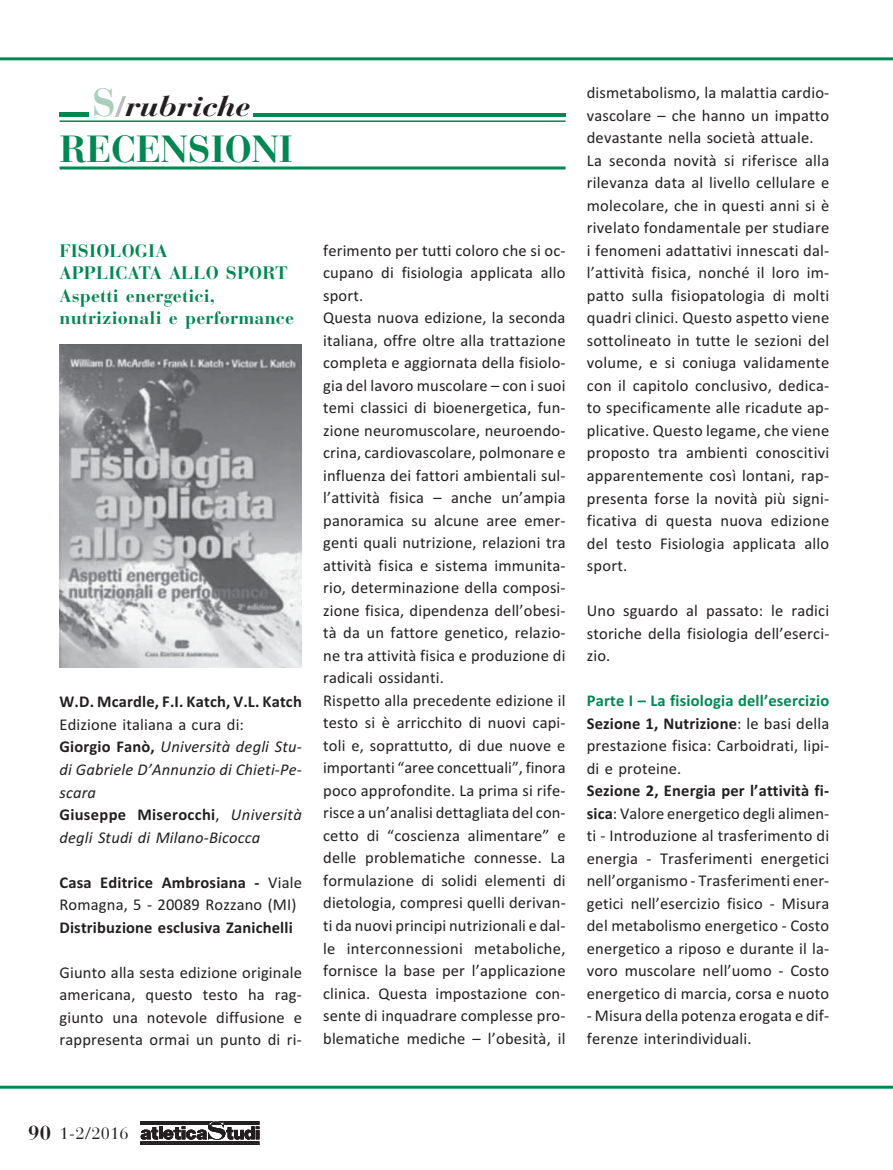
<style>
.page{position:relative;width:893px;height:1170px;background:#fff}
.page>*{position:absolute;margin:0;border:0;box-sizing:border-box;transform-origin:0 0}
.t1{font:700 37.5px "Bauer Bodoni";letter-spacing:-.005em;color:#008752}
.t2{font:italic 700 28.5px "Bauer Bodoni";letter-spacing:-.015em;color:#231f20;scale:1.2 1}
.t3{font:700 18px/22.5px "Bauer Bodoni";letter-spacing:.01em;color:#008752}
.t4{font:16.5px/22.5px "Calibri";letter-spacing:.01em;color:#231f20}
.t5{font:italic 16.5px/22.5px "Calibri";letter-spacing:.01em;color:#231f20}
.t6{font:700 16.5px "Calibri";letter-spacing:.01em;color:#231f20}
.t7{font:16.5px "Bauer Bodoni";color:#231f20}
.s1{font-style:normal;font-size:39px;color:#a7cfbc}
.s2{font-family:"Times New Roman";font-style:normal;color:#bbbdc0}
.s3{font-weight:700;color:#008752}
.s4{font-weight:700}
.s5{font-style:normal}
.s6{font-weight:700;font-style:normal}
.s7{font-weight:700;font-size:20.25px}
</style>
<div class="page">
<hr style="left:0;top:1085px;width:892px;height:3px;background:#008752">
<hr style="left:0;top:57px;width:892px;height:3px;background:#008752">
<hr style="left:60px;top:113px;width:29px;height:4px;background:#008752">
<hr style="left:60px;top:166px;width:506px;height:3px;background:#008752">
<hr style="left:60px;top:120px;width:506px;height:2px;background:#008752">
<hr style="left:253px;top:113px;width:313px;height:4px;background:#008752">
<svg style="left:140px;top:1121px;width:119px;height:23px"></svg>
<img style="left:60px;top:344px;width:242px;height:324px">
<h2 class="t2" style="left:92px;top:95px;width:134px"><span class="s1">S</span><span class="s2">/</span>rubriche</h2>
<p class="t4" style="left:587px;top:83px;width:244px">dismetabolismo, la malattia cardio&shy;vascolare – che hanno un impatto devastante nella società attuale.<br>La seconda novità si riferisce alla rilevanza data al livello cellulare e molecolare, che in questi anni si è rivelato fondamentale per studia re i fenomeni adattativi innescati dal&shy;l’attività fisica, nonché il loro im&shy;patto sulla fisiopatologia di molti quadri clinici. Questo aspetto viene sottolineato in tutte le sezioni del volume, e si coniuga validamen te con il capitolo conclusivo, dedica - to specificamente alle ricadute ap - pli cative. Questo legame, che viene pro posto tra ambienti conoscitivi apparentemente così lontani, rap&shy;presenta forse la novità più signi - fi cativa di questa nuova edizione del testo Fisiologia applicata allo sport.</p>
<p class="t4" style="left:587px;top:600px;width:244px;text-align:justify">Uno sguardo al passato: le radici storiche della fisiologia dell’eserci&shy;zio.</p>
<p class="t4" style="left:587px;top:690px;width:244px;text-align:justify"><span class="s3">Parte I – La fisiologia dell’esercizio </span><span class="s4">Sezione 1, Nutrizione</span>: le basi della prestazione fisica: Carboidrati, lipi&shy;di e proteine.</p>
<p class="t4" style="left:587px;top:780px;width:244px;text-align:justify"><span class="s4">Sezione 2, Energia per l’attività fi&shy;sica</span>: Valore energetico degli alimen - ti - Introduzione al trasferimento di energia - Trasferimenti energetici nel l’organismo - Trasferimenti ener&shy;getici nell’esercizio fisico - Misura del metabolismo energetico - Costo energetico a riposo e durante il la&shy;voro muscolare nell’uomo - Costo energetico di marcia, corsa e nuoto</p>
<p class="t4" style="left:587px;top:1005px;width:244px">- Misura della potenza erogata e dif&shy;ferenze interindividuali.</p>
<h1 class="t1" style="left:60px;top:134px;width:235px">RECENSIONI</h1>
<p class="t3" style="left:60px;top:241px;width:236px">FISIOLOGIA<br>APPLICATA ALLO SPORT<br>Aspetti energetici, nutrizionali e performance</p>
<p class="t4" style="left:323px;top:240px;width:244px">ferimento per tutti coloro che si oc&shy;cupano di fisiologia applicata allo sport.<br>Questa nuova edizione, la seconda italiana, offre oltre alla trattazione completa e aggiornata della fisiolo&shy;gia del lavoro muscolare – con i suoi temi classici di bioenergetica, fun&shy;zione neuromuscolare, neuroendo&shy;crina, cardiovascolare, polmonare e influenza dei fattori ambientali sul&shy;l’attività fisica – anche un’ampia panoramica su alcune aree emer&shy;genti quali nutrizione, relazioni tra attività fisica e sistema immunita&shy;rio, determinazione della composi&shy;zione fisica, dipendenza dell’obe si - tà da un fattore genetico, relazio&shy;ne tra attività fisica e produzione di radicali ossidanti.<br>Rispetto alla precedente edizione il testo si è arricchito di nuovi capi&shy;toli e, soprattutto, di due nuove e importanti “aree concettuali”, finora poco approfondite. La prima si rife - risce a un’analisi dettagliata del con&shy;cetto di “coscienza alimentare” e delle problematiche connesse. La for mulazione di solidi elementi di die tologia, compresi quelli derivan&shy;ti da nuovi principi nutrizionali e dal&shy;le interconnessioni metaboliche, for nisce la base per l’applicazione clinica. Questa impostazione con&shy;sente di inquadrare complesse pro&shy;blematiche mediche – l’obesità, il</p>
<p class="t6" style="left:60px;top:696px;width:244px">W.D. Mcardle, F.I. Katch, V.L. Katch</p>
<p class="t5" style="left:60px;top:714px;width:244px"><span class="s5">Edizione italiana a cura di:<br></span><span class="s6">Giorgio Fanò,</span> Università degli Stu - di Gabriele D’Annunzio di Chieti-Pe&shy;scara<br><span class="s6">Giuseppe Miserocchi</span><span class="s5">,</span> Università degli Studi di Milano-Bicocca</p>
<p class="t4" style="left:60px;top:872px;width:244px"><span class="s4">Casa Editrice Ambrosiana -</span> Viale<br>Romagna, 5 - 20089 Rozzano (MI)</p>
<p class="t6" style="left:60px;top:921px;width:235px">Distribuzione esclusiva Zanichelli</p>
<p class="t4" style="left:60px;top:962px;width:244px;text-align:justify">Giunto alla sesta edizione originale americana, questo testo ha rag&shy;giunto una notevole diffusione e rappresenta ormai un punto di ri-</p>
<p class="t7" style="left:28px;top:1126px;width:102px"><span class="s7">90</span> 1-2/2016</p>
</div>
